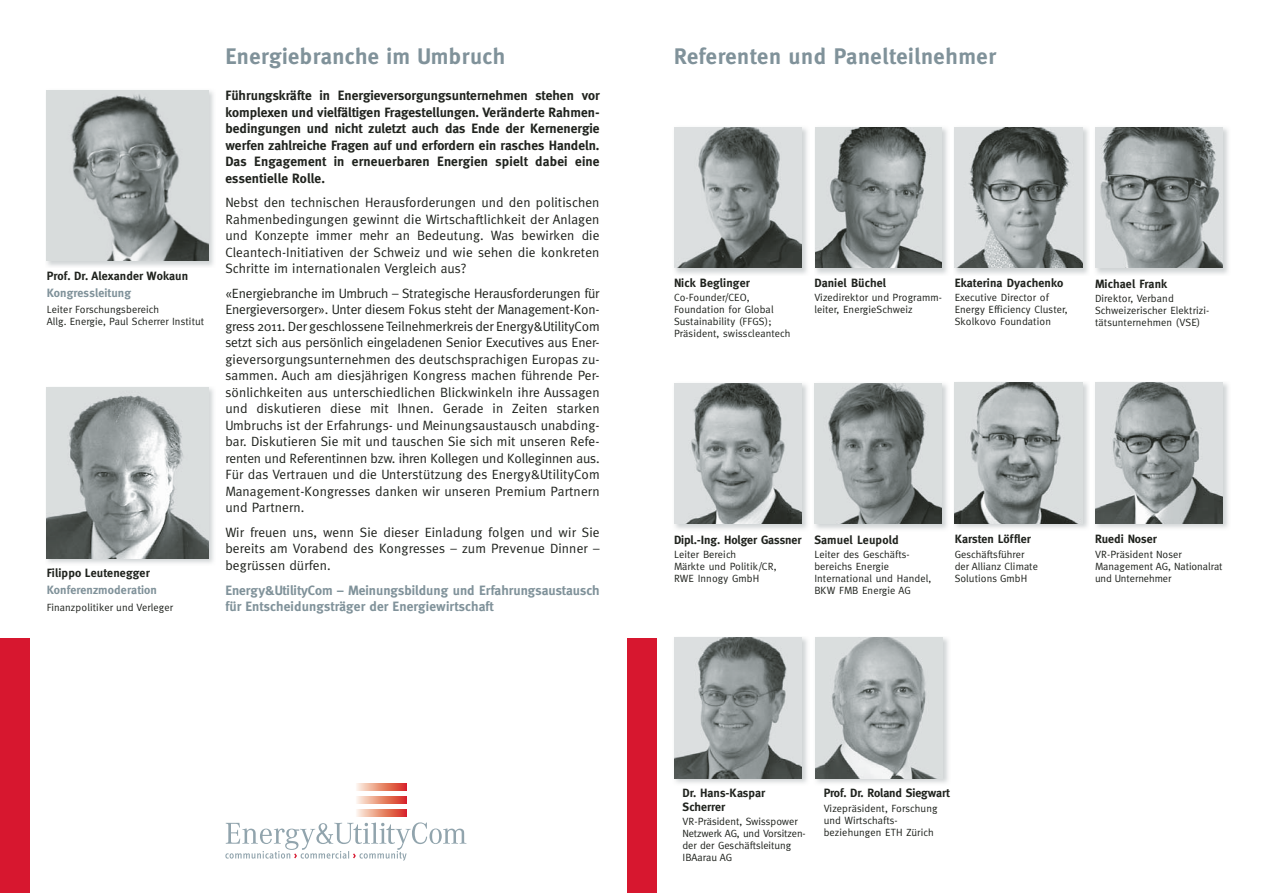
<style>
.page{position:relative;width:1263px;height:893px;background:#fff}
.page>*{position:absolute;margin:0;border:0;box-sizing:border-box;transform-origin:0 0}
.t1{font:700 22.5px "Meta";letter-spacing:.025em;color:#80929a}
.t2{font:13.5px/16.5px "Meta";letter-spacing:.01em;color:#20231e;text-align:justify}
.t3{font:700 13.5px/16.5px "Meta";letter-spacing:.01em;color:#20231e;text-align:justify}
.t4{font:700 13.5px/16.5px "Meta";color:#80929a}
.t5{font:700 12px/13.5px "Meta";letter-spacing:.01em;color:#20231e}
.t6{font:700 12px "Meta";letter-spacing:.01em;color:#80929a}
.t7{font:700 12px "Meta";letter-spacing:-.01em;color:#20231e}
.t8{font:10.5px/12px "Meta";letter-spacing:.01em;color:#20231e}
</style>
<div class="page">
<div style="left:0;top:638px;width:30px;height:255px;background:#d7172f"></div>
<svg style="left:225px;top:822px;width:241px;height:39px"></svg>
<svg style="left:356px;top:796px;width:50px;height:7px"></svg>
<svg style="left:356px;top:810px;width:50px;height:7px"></svg>
<svg style="left:356px;top:783px;width:50px;height:7px"></svg>
<img style="left:46px;top:90px;width:168px;height:176px">
<img style="left:47px;top:90px;width:161px;height:170px">
<img style="left:46px;top:387px;width:168px;height:176px">
<img style="left:47px;top:388px;width:161px;height:170px">
<div style="left:627px;top:638px;width:30px;height:255px;background:#d7172f"></div>
<img style="left:674px;top:637px;width:133px;height:146px">
<img style="left:674px;top:638px;width:127px;height:140px">
<img style="left:815px;top:637px;width:133px;height:146px">
<img style="left:815px;top:638px;width:128px;height:140px">
<img style="left:815px;top:384px;width:132px;height:145px">
<img style="left:814px;top:383px;width:128px;height:141px">
<img style="left:815px;top:127px;width:132px;height:147px">
<img style="left:816px;top:128px;width:126px;height:140px">
<img style="left:954px;top:127px;width:134px;height:147px">
<img style="left:955px;top:128px;width:127px;height:140px">
<img style="left:674px;top:127px;width:133px;height:147px">
<img style="left:674px;top:128px;width:127px;height:140px">
<img style="left:1095px;top:127px;width:133px;height:147px">
<img style="left:1095px;top:128px;width:127px;height:140px">
<img style="left:675px;top:383px;width:132px;height:146px">
<img style="left:674px;top:383px;width:127px;height:141px">
<img style="left:954px;top:382px;width:134px;height:146px">
<img style="left:955px;top:383px;width:127px;height:140px">
<img style="left:1095px;top:382px;width:133px;height:146px">
<img style="left:1095px;top:383px;width:127px;height:140px">
<p class="t5" style="left:47px;top:269px;width:143px">Prof. Dr. Alexander Wokaun</p>
<p class="t6" style="left:47px;top:288px;width:86px">Kongressleitung</p>
<p class="t8" style="left:47px;top:304px;width:159px">Leiter Forschungsbereich<br>Allg. Energie, Paul Scherrer Institut</p>
<p class="t5" style="left:47px;top:567px;width:104px">Filippo Leutenegger</p>
<p class="t6" style="left:47px;top:585px;width:112px">Konferenzmoderation</p>
<p class="t8" style="left:47px;top:602px;width:128px">Finanzpolitiker und Verleger</p>
<h1 class="t1" style="left:225px;top:48px;width:281px">Energiebranche im Umbruch</h1>
<p class="t3" style="left:225px;top:88px;width:376px">Führungskräfte in Energieversorgungsunternehmen stehen vor komplexen und vielfältigen Fragestellungen. Veränderte Rahmen&shy;bedingungen und nicht zuletzt auch das Ende der Kernenergie werfen zahlreiche Fragen auf und erfordern ein rasches Handeln.<br>Das Engagement in erneuerbaren Energien spielt dabei eine essentielle Rolle.</p>
<p class="t2" style="left:225px;top:195px;width:376px">Nebst den technischen Herausforderungen und den politischen Rahmenbedingungen gewinnt die Wirtschaftlichkeit der Anlagen und Konzepte immer mehr an Bedeutung. Was bewirken die Cleantech-Initiativen der Schweiz und wie sehen die konkreten Schritte im internationalen Vergleich aus?</p>
<p class="t2" style="left:225px;top:286px;width:376px">«Energiebranche im Umbruch – Strategische Herausforderungen für Energieversorger». Unter diesem Fokus steht der Management-Kon&shy;gress 2011. Der geschlossene Teilnehmerkreis der Energy&amp;UtilityCom setzt sich aus persönlich eingeladenen Senior Executives aus Ener&shy;gieversorgungsunternehmen des deutschsprachigen Europas zu&shy;sammen. Auch am diesjährigen Kongress machen führende Per&shy;sönlichkeiten aus unterschiedlichen Blickwinkeln ihre Aussagen und diskutieren diese mit Ihnen. Gerade in Zeiten starken Umbruchs ist der Erfahrungs- und Meinungsaustausch unabding&shy;bar. Diskutieren Sie mit und tauschen Sie sich mit unseren Refe&shy;renten und Referentinnen bzw. ihren Kollegen und Kolleginnen aus.<br>Für das Vertrauen und die Unterstützung des Energy&amp;UtilityCom Management-Kongresses danken wir unseren Premium Partnern und Partnern.</p>
<p class="t2" style="left:225px;top:525px;width:376px">Wir freuen uns, wenn Sie dieser Einladung folgen und wir Sie bereits am Vorabend des Kongresses – zum Prevenue Dinner – begrüssen dürfen.</p>
<p class="t4" style="left:225px;top:583px;width:376px">Energy&amp;UtilityCom – Meinungsbildung und Erfahrungsaustausch für Entscheidungsträger der Energiewirtschaft</p>
<h1 class="t1" style="left:674px;top:48px;width:324px">Referenten und Panelteilnehmer</h1>
<p class="t5" style="left:674px;top:277px;width:77px">Nick Beglinger</p>
<p class="t8" style="left:674px;top:292px;width:118px">Co-Founder/CEO,<br>Foundation for Global<br>Sustainability (FFGS);<br>Präsident, swisscleantech</p>
<p class="t5" style="left:814px;top:277px;width:73px">Daniel Büchel</p>
<p class="t8" style="left:814px;top:292px;width:129px">Vizedirektor und Programm&shy;leiter, EnergieSchweiz</p>
<p class="t5" style="left:955px;top:277px;width:110px">Ekaterina Dyachenko</p>
<p class="t8" style="left:955px;top:292px;width:114px">Executive Director of<br>Energy Efficiency Cluster,<br>Skolkovo Foundation</p>
<p class="t5" style="left:1095px;top:278px;width:74px">Michael Frank</p>
<p class="t8" style="left:1095px;top:294px;width:116px">Direktor, Verband<br>Schweizerischer Elektrizi&shy;tätsunternehmen (VSE)</p>
<p class="t5" style="left:674px;top:533px;width:129px">Dipl.-Ing. Holger Gassner</p>
<p class="t8" style="left:674px;top:549px;width:104px">Leiter Bereich<br>Märkte und Politik/CR,<br>RWE Innogy GmbH</p>
<p class="t5" style="left:814px;top:533px;width:86px">Samuel Leupold</p>
<p class="t8" style="left:814px;top:549px;width:118px">Leiter des Geschäfts&shy;bereichs Energie<br>International und Handel,<br>BKW FMB Energie AG</p>
<p class="t5" style="left:955px;top:533px;width:78px">Karsten Löffler</p>
<p class="t8" style="left:955px;top:549px;width:85px">Geschäftsführer der Allianz Climate<br>Solutions GmbH</p>
<p class="t5" style="left:1095px;top:533px;width:63px">Ruedi Noser</p>
<p class="t8" style="left:1095px;top:549px;width:129px">VR-Präsident Noser<br>Management AG, Nationalrat und Unternehmer</p>
<p class="t5" style="left:682px;top:787px;width:84px">Dr. Hans-Kaspar<br>Scherrer</p>
<p class="t8" style="left:682px;top:816px;width:125px">VR-Präsident, Swisspower<br>Netzwerk AG, und Vorsitzen&shy;der der Geschäftsleitung<br>IBAarau AG</p>
<p class="t7" style="left:824px;top:788px;width:128px">Prof. Dr. Roland Siegwart</p>
<p class="t8" style="left:824px;top:803px;width:115px">Vizepräsident, Forschung und Wirtschafts&shy;beziehungen ETH Zürich</p>
</div>
